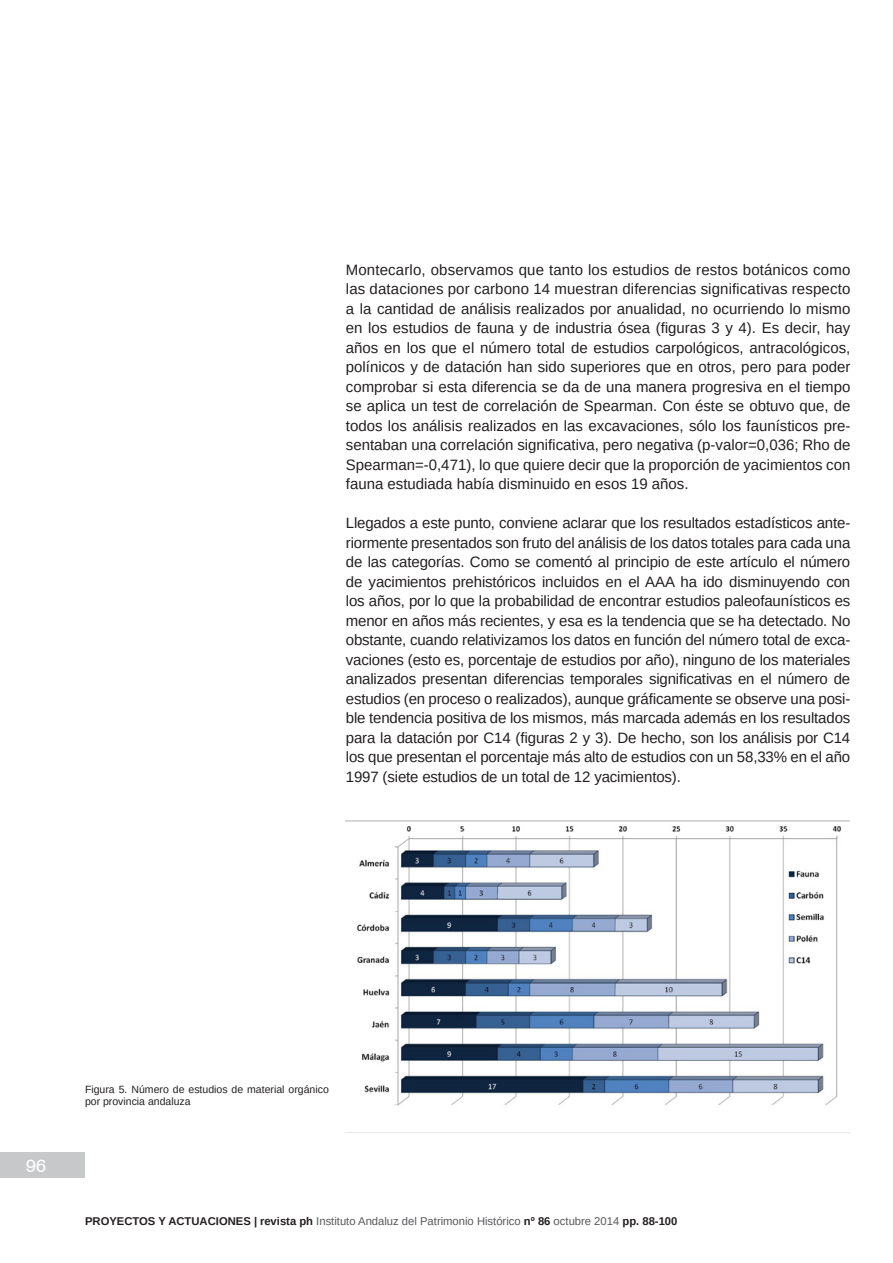
<style>
.page{position:relative;width:893px;height:1263px;background:#fff}
.page>*{position:absolute;margin:0;border:0;box-sizing:border-box;transform-origin:0 0}
.t1{font:18px "Swiss 721 BT";color:#fff}
.t2{font:15px/19.5px "Arimo";letter-spacing:-.005em;color:#231f20;text-align:justify}
.t3{font:11.25px "Arimo";color:#57585a}
.Pie_de_Foto{font:10.5px/12.6px "Arimo";color:#231f20}
.s1{font-weight:700;color:#231f20}
</style>
<div class="page">
<div style="left:0;top:1152px;width:85px;height:26px;background:#c7c8ca"></div>
<img style="left:346px;top:821px;width:504px;height:285px">
<p class="t2" style="left:346px;top:260px;width:506px">Montecarlo, observamos que tanto los estudios de restos botánicos como las dataciones por carbono 14 muestran diferencias significativas respecto a la cantidad de análisis realizados por anualidad, no ocurriendo lo mismo en los estudios de fauna y de industria ósea (figuras 3 y 4). Es decir, hay años en los que el número total de estudios carpológicos, antracológicos, polínicos y de datación han sido superiores que en otros, pero para poder comprobar si esta diferencia se da de una manera progresiva en el tiempo se aplica un test de correlación de Spearman. Con éste se obtuvo que, de todos los análisis realizados en las excavaciones, sólo los faunísticos pre&shy;sentaban una correlación significativa, pero negativa (p-valor=0,036; Rho de Spearman=-0,471), lo que quiere decir que la proporción de yacimientos con fauna estudiada había disminuido en esos 19 años.</p>
<p class="t2" style="left:346px;top:513px;width:506px">Llegados a este punto, conviene aclarar que los resultados estadísticos ante&shy;riormente presentados son fruto del análisis de los datos totales para cada una de las categorías. Como se comentó al principio de este artículo el número de yacimientos prehistóricos incluidos en el AAA ha ido disminuyendo con los años, por lo que la probabilidad de encontrar estudios paleofaunísticos es menor en años más recientes, y esa es la tendencia que se ha detectado. No obstante, cuando relativizamos los datos en función del número total de exca&shy;vaciones (esto es, porcentaje de estudios por año), ninguno de los materiales analizados presentan diferencias temporales significativas en el número de estudios (en proceso o realizados), aunque gráficamente se observe una posi&shy;ble tendencia positiva de los mismos, más marcada además en los resultados para la datación por C14 (figuras 2 y 3). De hecho, son los análisis por C14 los que presentan el porcentaje más alto de estudios con un 58,33% en el año 1997 (siete estudios de un total de 12 yacimientos).</p>
<p class="t1" style="left:26px;top:1154px;width:11px">96</p>
<p class="Pie_de_Foto" style="left:85px;top:1083px;width:245px">Figura 5. Número de estudios de material orgánico por provincia andaluza</p>
<p class="t3" style="left:85px;top:1213px;width:594px"><span class="s1">pROYECTOS Y ACTUACION ES | revista ph</span> Instituto Andaluz del Patrimonio Histórico <span class="s1">nº 86</span> octubre 2014 <span class="s1">pp. 88-100</span></p>
</div>
